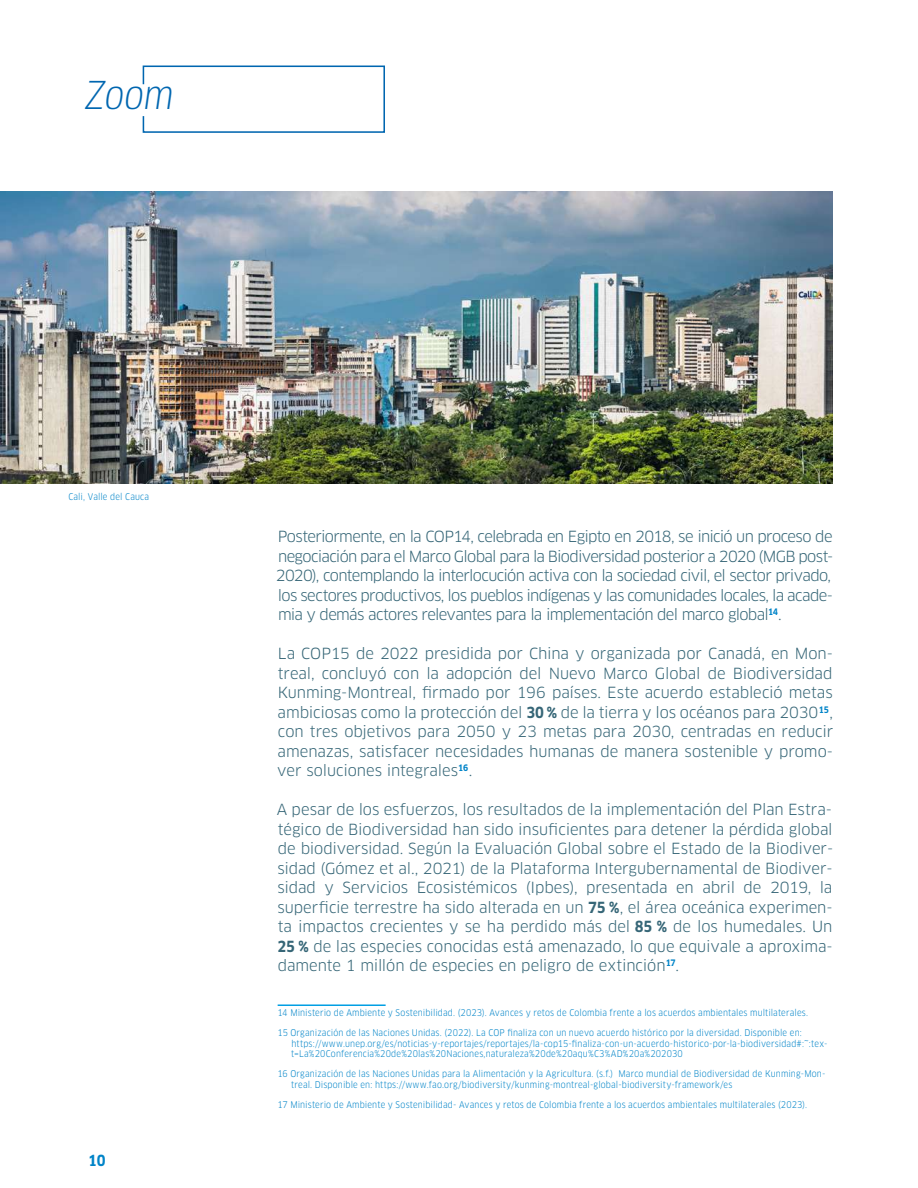
<style>
.page{position:relative;width:918px;height:1188px;background:#fff}
.page>*{position:absolute;margin:0;border:0;box-sizing:border-box;transform-origin:0 0}
.t1{font:italic 37.5px "Clan Pro Narr";color:#0066b0}
.t2{font:15px/19.5px "Clan Pro";letter-spacing:-.04em;color:#366677;text-align:justify}
.t3{font:700 15px "Clan Pro Narr";color:#0084c8}
.t4{font:9px/10.8px "Clan Pro Narr";letter-spacing:.015em;color:#0084c8}
.s1{font-family:"Clan Pro Narr";font-weight:700}
</style>
<div class="page">
<hr style="left:278px;top:1004px;width:108px;height:2px;background:#009fe3">
<img style="left:0;top:191px;width:833px;height:293px">
<svg style="left:142px;top:65px;width:243px;height:68px"></svg>
<h1 class="t1" style="left:85px;top:73px;width:90px">Zoom</h1>
<p class="t4" style="left:68px;top:492px;width:82px">Cali, Valle del Cauca</p>
<p class="t3" style="left:88px;top:1152px;width:19px">10</p>
<p class="t2" style="left:276px;top:527px;width:559px;text-align:left">Posteriormente, en la COP14, celebrada en Egipto en 2018, se inició un proceso de negociación para el Marco Global para la Biodiversidad posterior a 2020 (MGB post-2020), contemplando la interlocución activa con la sociedad civil, el sector privado, los sectores productivos, los pueblos indígenas y las comunidades locales, la acade&shy;mia y demás actores relevantes para la implementación del marco global<sup>14</sup>.</p>
<p class="t2" style="left:277px;top:644px;width:557px">La COP15 de 2022 presidida por China y organizada por Canadá, en Mon&shy;treal, concluyó con la adopción del Nuevo Marco Global de Biodiversidad Kunming-Montreal, firmado por 196 países. Este acuerdo estableció metas ambiciosas como la protección del <span class="s1">30 %</span> de la tierra y los océanos para 2030<sup>15</sup>, con tres objetivos para 2050 y 23 metas para 2030, centradas en reducir amenazas, satisfacer necesidades humanas de manera sostenible y promo&shy;ver soluciones integrales<sup>16</sup>.</p>
<p class="t2" style="left:277px;top:800px;width:558px">A pesar de los esfuerzos, los resultados de la implementación del Plan Estra&shy;tégico de Biodiversidad han sido insuficientes para detener la pérdida global de biodiversidad. Según la Evaluación Global sobre el Estado de la Biodiver&shy;sidad (Gómez et al., 2021) de la Plataforma Intergubernamental de Biodiver&shy;sidad y Servicios Ecosistémicos (Ipbes), presentada en abril de 2019, la superficie terrestre ha sido alterada en un <span class="s1">75 %</span>, el área oceánica experimen&shy;ta impactos crecientes y se ha perdido más del <span class="s1">85 %</span> de los humedales. Un <span class="s1">25 %</span> de las especies conocidas está amenazado, lo que equivale a aproxima&shy;damente 1 millón de especies en peligro de extinción<sup>17</sup>.</p>
<p class="t4" style="left:277px;top:1007px;width:532px">14 Ministerio de Ambiente y Sostenibilidad. (2023). Avances y retos de Colombia frente a los acuerdos ambientales multilaterales.</p>
<p class="t4" style="left:291px;top:1027px;width:538px;text-indent:-14px">15 Organización de las Naciones Unidas. (2022). La COP finaliza con un nuevo acuerdo histórico por la diversidad. Disponible en: https://www.unep.org/es/noticias-y-reportajes/reportajes/la-cop15-finaliza-con-un-acuerdo-historico-por-la-biodiversidad#:~:tex&shy;t=La%20Conferencia%20de%20las%20Naciones,naturaleza%20de%20aqu%C3%AD%20a%202030</p>
<p class="t4" style="left:291px;top:1069px;width:536px;text-indent:-14px">16 Organización de las Naciones Unidas para la Alimentación y la Agricultura. (s.f.) Marco mundial de Biodiversidad de Kunming-Mon&shy;treal. Disponible en: https://www.fao.org/biodiversity/kunming-montreal-global-biodiversity-framework/es</p>
<p class="t4" style="left:277px;top:1099px;width:531px">17 Ministerio de Ambiente y Sostenibilidad- Avances y retos de Colombia frente a los acuerdos ambientales multilaterales (2023).</p>
</div>
